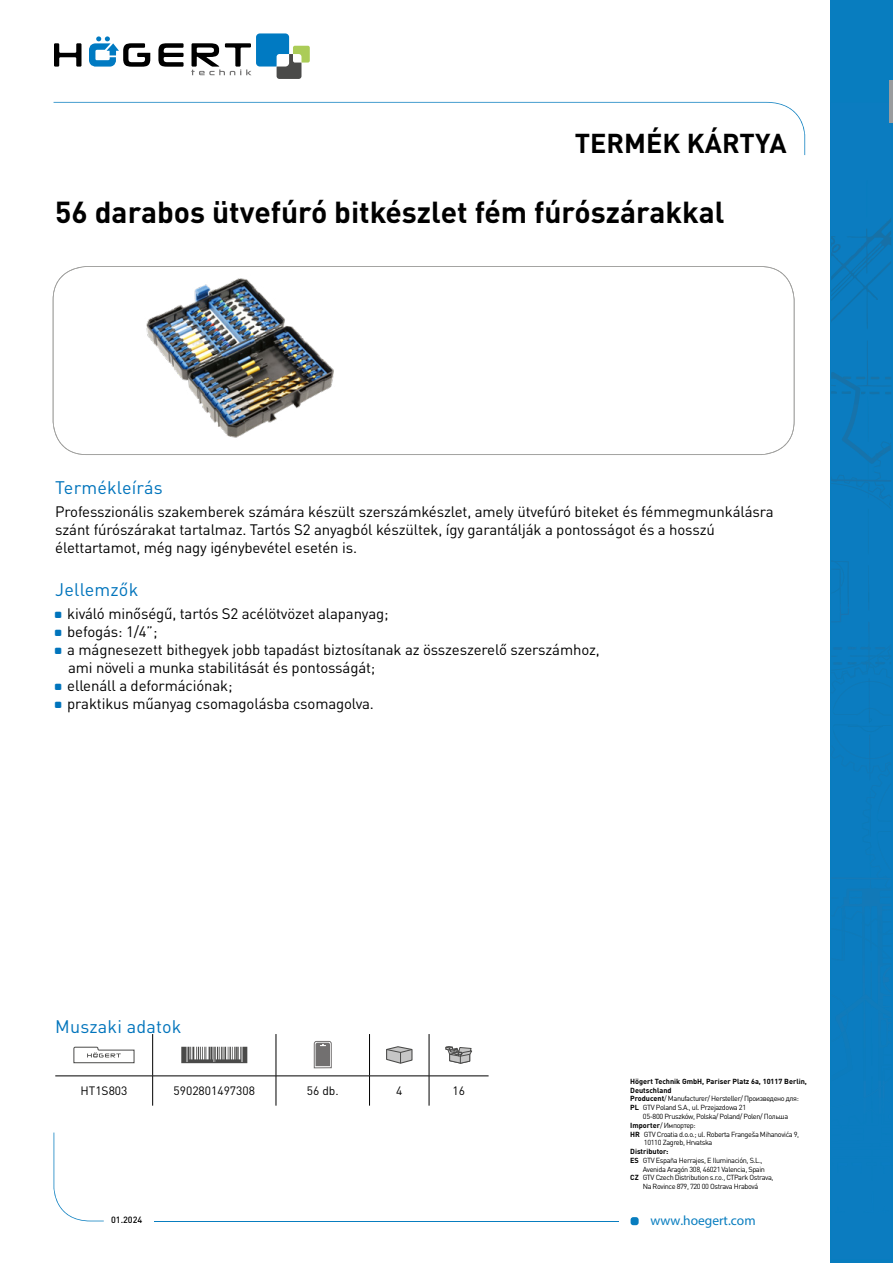
<style>
.page{position:relative;width:893px;height:1263px;background:#fff}
.page>*{position:absolute;margin:0;border:0;box-sizing:border-box;transform-origin:0 0}
.t1{font:700 30px "DIN Pro";color:#000}
.t2{font:700 27px "DIN Pro";color:#000}
.t3{font:18px "DIN Pro";letter-spacing:.01em;color:#0074bc}
.t4{font:15px/18px "DIN Pro";letter-spacing:-.01em;color:#000}
.t5{font:13.5px "Myriad Pro";color:#087dbf}
.t6{font:12px "DIN Pro";color:#000}
.t7{font:500 9px "DIN Pro";color:#000}
.t8{font:7.35px "DIN Pro";letter-spacing:-.05em;color:#000}
.t9{font:700 7.35px "DIN Pro";color:#000}
.s1{font-weight:700}
</style>
<div class="page">
<div style="left:631px;top:1217px;width:8px;height:8px;background:#087dbf;border-radius:3px"></div>
<svg style="left:54px;top:102px;width:751px;height:53px"></svg>
<svg style="left:54px;top:1132px;width:50px;height:89px"></svg>
<hr style="left:154px;top:1220px;width:465px;height:1px;background:#087dbf">
<div style="left:830px;top:0;width:63px;height:1263px;background:#087dbf"></div>
<img style="left:831px;top:273px;width:50px;height:56px">
<img style="left:867px;top:222px;width:24px;height:43px">
<img style="left:831px;top:222px;width:56px;height:42px">
<svg style="left:831px;top:341px;width:60px;height:565px"></svg>
<img style="left:863px;top:906px;width:28px;height:76px">
<img style="left:831px;top:877px;width:60px;height:2px">
<img style="left:848px;top:647px;width:43px;height:3px">
<hr style="left:890px;top:80px;width:3px;height:43px;background:#999c9e">
<svg style="left:53px;top:266px;width:741px;height:189px"></svg>
<svg style="left:54px;top:43px;width:27px;height:24px"></svg>
<svg style="left:158px;top:43px;width:26px;height:24px"></svg>
<svg style="left:89px;top:36px;width:61px;height:31px"></svg>
<svg style="left:191px;top:33px;width:119px;height:46px"></svg>
<hr style="left:152px;top:1034px;width:1px;height:42px;background:#000">
<hr style="left:276px;top:1034px;width:1px;height:42px;background:#000">
<hr style="left:369px;top:1034px;width:1px;height:42px;background:#000">
<hr style="left:429px;top:1034px;width:1px;height:42px;background:#000">
<hr style="left:152px;top:1076px;width:1px;height:30px;background:#000">
<hr style="left:276px;top:1076px;width:1px;height:30px;background:#000">
<hr style="left:369px;top:1076px;width:1px;height:30px;background:#000">
<hr style="left:429px;top:1076px;width:1px;height:30px;background:#000">
<hr style="left:55px;top:1075px;width:98px;height:1px;background:#000">
<hr style="left:153px;top:1075px;width:123px;height:1px;background:#000">
<hr style="left:276px;top:1075px;width:93px;height:1px;background:#000">
<hr style="left:369px;top:1075px;width:60px;height:1px;background:#000">
<hr style="left:429px;top:1075px;width:60px;height:1px;background:#000">
<svg style="left:73px;top:1047px;width:61px;height:16px"></svg>
<svg style="left:181px;top:1047px;width:66px;height:16px"></svg>
<svg style="left:313px;top:1040px;width:19px;height:29px"></svg>
<svg style="left:386px;top:1046px;width:26px;height:18px"></svg>
<svg style="left:446px;top:1046px;width:26px;height:18px"></svg>
<img style="left:132px;top:269px;width:216px;height:181px">
<h2 class="t2" style="left:575px;top:121px;width:213px">TERMÉK KÁRTYA</h2>
<h1 class="t1" style="left:55px;top:187px;width:671px">56 darabos ütvefúró bitkészlet fém fúrószárakkal</h1>
<p class="t3" style="left:55px;top:475px;width:109px">Termékleírás</p>
<p class="t4" style="left:55px;top:501px;width:720px">Professzionális szakemberek számára készült szerszámkészlet, amely ütvefúró biteket és fémmegmunkálásra szánt fúrószárakat tartalmaz. Tartós S2 anyagból készültek, így garantálják a pontosságot és a hosszú élettartamot, még nagy igénybevétel esetén is.</p>
<p class="t3" style="left:55px;top:577px;width:85px">Jellemzők</p>
<p class="t4" style="left:67px;top:603px;width:534px">kiváló minőségű, tartós S2 acélötvözet alapanyag;<br>befogás: 1/4”;<br>a mágnesezett bithegyek jobb tapadást biztosítanak az összeszerelő szerszámhoz, ami növeli a munka stabilitását és pontosságát;<br>ellenáll a deformációnak;<br>praktikus műanyag csomagolásba csomagolva.</p>
<p class="t3" style="left:55px;top:1014px;width:128px">Muszaki adatok</p>
<p class="t6" style="left:80px;top:1083px;width:49px">HT1S803</p>
<p class="t6" style="left:174px;top:1083px;width:83px">5902801497308</p>
<p class="t6" style="left:307px;top:1083px;width:33px">56 db.</p>
<p class="t6" style="left:396px;top:1083px;width:8px">4</p>
<p class="t6" style="left:453px;top:1083px;width:14px">16</p>
<p class="t9" style="left:630px;top:1075px;width:178px">Högert Technik GmbH, Pariser Platz 6a, 10117 Berlin,</p>
<p class="t9" style="left:630px;top:1084px;width:43px">Deutschland</p>
<p class="t8" style="left:630px;top:1094px;width:170px"><span class="s1">Producent</span>/ Manufacturer/ Hersteller/ Произведено для:</p>
<p class="t8" style="left:630px;top:1102px;width:117px"><span class="s1">PL</span> GTV Poland S.A., ul. Przejazdowa 21</p>
<p class="t8" style="left:643px;top:1111px;width:147px">05-800 Pruszków, Polska/ Poland/ Polen/ Польша</p>
<p class="t8" style="left:630px;top:1120px;width:67px"><span class="s1">Importer</span>/ Импортер:</p>
<p class="t8" style="left:630px;top:1129px;width:171px"><span class="s1">HR</span> GTV Croatia d.o.o.; ul. Roberta Frangeša Mihanovića 9,</p>
<p class="t8" style="left:644px;top:1138px;width:70px">10110 Zagreb, Hrvatska</p>
<p class="t9" style="left:630px;top:1145px;width:40px">Distributor:</p>
<p class="t8" style="left:630px;top:1155px;width:134px"><span class="s1">ES</span> GTV España Herrajes, E Iluminación, S.L.,</p>
<p class="t8" style="left:643px;top:1164px;width:124px">Avenida Aragón 308, 46021 Valencia, Spain</p>
<p class="t8" style="left:630px;top:1173px;width:145px"><span class="s1">CZ</span> GTV Czech Distribution s.r.o., CTPark Ostrava,</p>
<p class="t8" style="left:643px;top:1181px;width:117px">Na Rovince 879, 720 00 Ostrava Hrabová</p>
<p class="t7" style="left:111px;top:1213px;width:33px">01.2024</p>
<p class="t5" style="left:651px;top:1212px;width:107px">www.hoegert.com</p>
</div>
